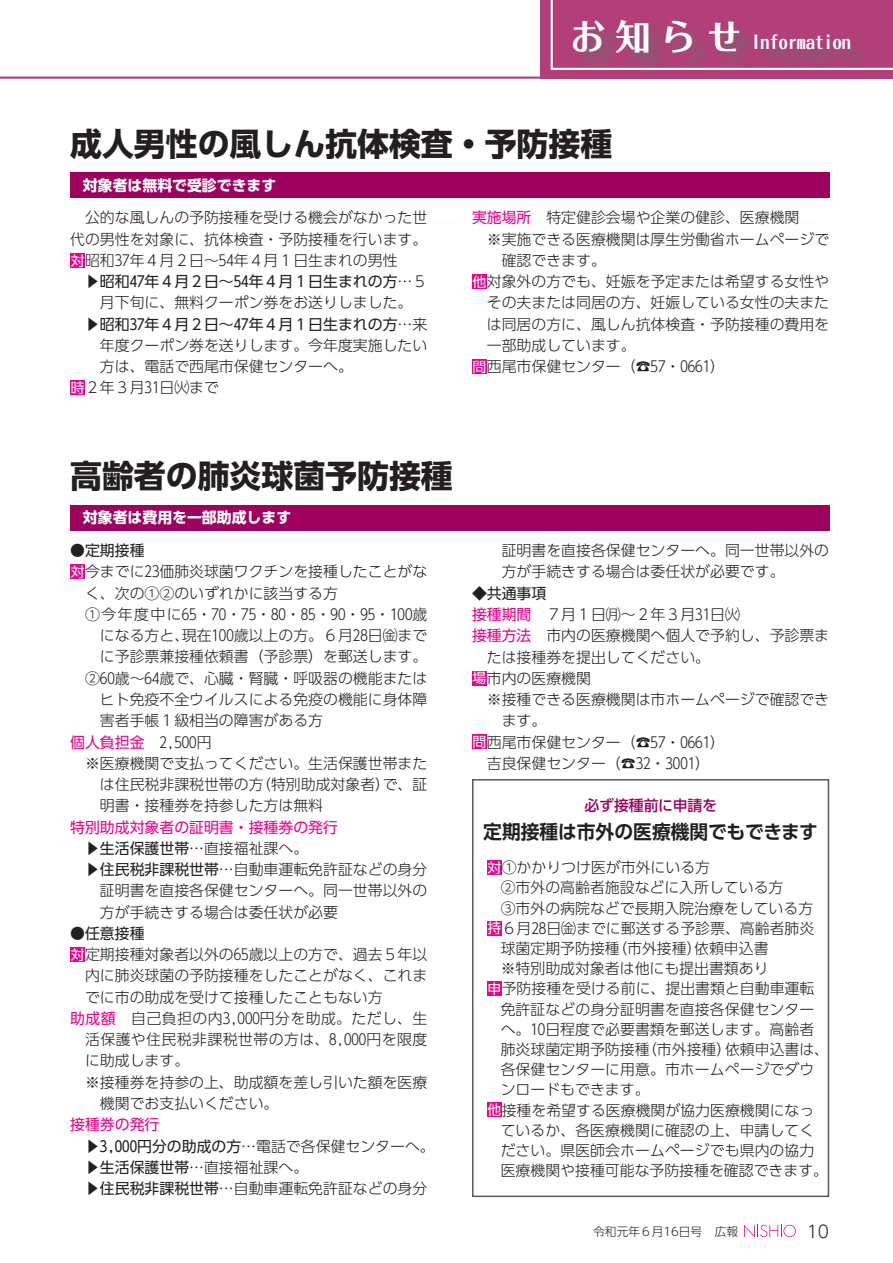
<style>
.page{position:relative;width:893px;height:1263px;background:#fff}
.page>*{position:absolute;margin:0;border:0;box-sizing:border-box;transform-origin:0 0}
.t1{font:700 35.1px "Folk Pro";color:#fff}
.t2{font:700 31.95px "UD Shin Go Pro";color:#231f20}
.t3{font:700 19.2px "UD Shin Go Pro De";color:#231f20}
.t4{font:700 18px "Folk Pro";color:#fff}
.t5{font:300 16.95px "UD Shin Go Pro";color:#231f20}
.t6{font:300 14.85px/21.3px "UD Shin Go Pro";color:#231f20}
.t7{font:14.85px "UD Shin Go Pro";color:#231f20}
.t8{font:300 14.85px "UD Shin Go Pro";letter-spacing:.03em;color:#231f20}
.t9{font:700 14.85px "UD Shin Go Pro";color:#fff}
.t10{font:14.85px "UD Shin Go Pro";color:#ed028c}
.t11{font:500 14.85px "UD Shin Go Pro";letter-spacing:-.005em;color:#9e015e}
.t12{font:300 11.7px "UD Shin Go Pro";color:#231f20}
.s1{font-weight:400;font-size:13.8px;color:#fff}
.s2{font-weight:300}
.s3{font-weight:400;color:#ed028c}
.s4{font-weight:400}
</style>
<div class="page">
<svg style="left:744px;top:1225px;width:52px;height:12px"></svg>
<div style="left:70px;top:564px;width:15px;height:15px;background:#ed028c"></div>
<div style="left:70px;top:947px;width:15px;height:15px;background:#ed028c"></div>
<div style="left:472px;top:671px;width:15px;height:14px;background:#ed028c"></div>
<div style="left:472px;top:734px;width:15px;height:15px;background:#ed028c"></div>
<div style="left:472px;top:779px;width:357px;height:418px;background:#fff;border:1px solid #57585a"></div>
<div style="left:540px;top:0;width:353px;height:78px;background:#b23f79"></div>
<hr style="left:0;top:77px;width:893px;height:2px;background:#b23f79">
<div style="left:70px;top:253px;width:15px;height:15px;background:#ed028c"></div>
<div style="left:70px;top:380px;width:15px;height:15px;background:#ed028c"></div>
<div style="left:472px;top:274px;width:15px;height:15px;background:#ed028c"></div>
<div style="left:472px;top:359px;width:15px;height:15px;background:#ed028c"></div>
<div style="left:70px;top:172px;width:759px;height:26px;background:#9e015e"></div>
<div style="left:70px;top:505px;width:759px;height:25px;background:#9e015e"></div>
<div style="left:487px;top:860px;width:15px;height:15px;background:#ed028c"></div>
<div style="left:487px;top:921px;width:15px;height:14px;background:#ed028c"></div>
<div style="left:487px;top:981px;width:15px;height:15px;background:#ed028c"></div>
<div style="left:487px;top:1102px;width:15px;height:15px;background:#ed028c"></div>
<svg style="left:551px;top:0;width:342px;height:70px"></svg>
<p class="t1" style="left:570px;top:6px;width:174px">お知らせ</p>
<p class="t4" style="left:752px;top:27px;width:101px">Information</p>
<p class="t2" style="left:70px;top:117px;width:544px">成人男性の風しん抗体検査・予防接種</p>
<p class="t9" style="left:83px;top:173px;width:195px">対象者は無料で受診できます</p>
<p class="t6" style="left:85px;top:207px;width:344px">公的な風しんの予防接種を受ける機会がなかった世</p>
<p class="t6" style="left:70px;top:228px;width:359px">代の男性を対象に、抗体検査・予防接種を行います。</p>
<p class="t6" style="left:71px;top:249px;width:328px"><span class="s1">対</span>昭和３７年４月２日～５４年４月１日生まれの男性</p>
<p class="t7" style="left:85px;top:269px;width:344px">▶昭和４７年４月２日～５４年４月１日生まれの方<span class="s2">...５</span></p>
<p class="t6" style="left:100px;top:292px;width:314px">月下旬に、無料クーポン券をお送りしました。</p>
<p class="t7" style="left:85px;top:312px;width:344px"><span class="s2">▶</span>昭和３７年４月２日～４７年４月１日生まれの方<span class="s2">…来</span></p>
<p class="t6" style="left:100px;top:334px;width:329px">年度クーポン券を送りします。今年度実施したい</p>
<p class="t6" style="left:100px;top:355px;width:254px">方は、電話で西尾市保健センターへ。</p>
<p class="t6" style="left:71px;top:377px;width:150px"><span class="s1">時</span>２年３月３１日㈫まで</p>
<p class="t6" style="left:472px;top:207px;width:329px"><span class="s3">実施場所</span>　特定健診会場や企業の健診、医療機関</p>
<p class="t6" style="left:487px;top:228px;width:344px">※実施できる医療機関は厚生労働省ホームページで</p>
<p class="t6" style="left:502px;top:249px;width:106px">確認できます。</p>
<p class="t6" style="left:472px;top:270px;width:358px"><span class="s1">他</span>対象外の方でも、妊娠を予定または希望する女性や</p>
<p class="t6" style="left:487px;top:292px;width:344px">その夫または同居の方、妊娠している女性の夫また</p>
<p class="t6" style="left:487px;top:313px;width:344px">は同居の方に、風しん抗体検査・予防接種の費用を</p>
<p class="t6" style="left:487px;top:334px;width:150px">一部助成しています。</p>
<p class="t6" style="left:472px;top:355px;width:254px"><span class="s1">問</span>西尾市保健センター)☎５７・０６６１(</p>
<p class="t2" style="left:70px;top:450px;width:384px">高齢者の肺炎球菌予防接種</p>
<p class="t9" style="left:83px;top:505px;width:210px">対象者は費用を一部助成します</p>
<p class="t7" style="left:70px;top:538px;width:76px">●定期接種</p>
<p class="t6" style="left:71px;top:561px;width:358px"><span class="s1">対</span>今までに２３価肺炎球菌ワクチンを接種したことがな</p>
<p class="t6" style="left:85px;top:582px;width:254px">く、次の①②のいずれかに該当する方</p>
<p class="t6" style="left:85px;top:603px;width:344px">①今年度中に６５・７０・７５・８０・８５・９０・９５・１００歳</p>
<p class="t6" style="left:182px;top:624px;width:247px">現在１００歳以上の方。６月2８日㈮まで</p>
<p class="t6" style="left:100px;top:624px;width:91px">になる方と、</p>
<p class="t6" style="left:100px;top:646px;width:329px">に予診票兼接種依頼書（予診票）を郵送します。</p>
<p class="t6" style="left:85px;top:667px;width:344px">②６０歳～６4歳で、心臓・腎臓・呼吸器の機能または</p>
<p class="t6" style="left:100px;top:688px;width:329px">ヒト免疫不全ウイルスによる免疫の機能に身体障</p>
<p class="t6" style="left:100px;top:709px;width:225px">害者手帳１級相当の障害がある方</p>
<p class="t6" style="left:70px;top:731px;width:143px"><span class="s3">個人負担金</span>　２,５００円</p>
<p class="t6" style="left:85px;top:752px;width:344px">※医療機関で支払ってください。生活保護世帯また</p>
<p class="t6" style="left:256px;top:773px;width:173px">（特別助成対象者で）、証</p>
<p class="t6" style="left:100px;top:773px;width:165px">は住民税非課税世帯の方</p>
<p class="t6" style="left:100px;top:794px;width:225px">明書・接種券を持参した方は無料</p>
<p class="t10" style="left:70px;top:815px;width:269px">特別助成対象者の証明書・接種券の発行</p>
<p class="t6" style="left:85px;top:837px;width:225px">▶<span class="s4">生活保護世帯</span>…直接福祉課へ。</p>
<p class="t6" style="left:85px;top:858px;width:344px">▶<span class="s4">住民税非課税世帯</span>…自動車運転免許証などの身分</p>
<p class="t6" style="left:100px;top:880px;width:329px">証明書を直接各保健センターへ。同一世帯以外の</p>
<p class="t6" style="left:100px;top:901px;width:240px">方が手続きする場合は委任状が必要</p>
<p class="t7" style="left:70px;top:921px;width:76px">●任意接種</p>
<p class="t6" style="left:71px;top:943px;width:358px"><span class="s1">対</span>定期接種対象者以外の６５歳以上の方で、過去５年以</p>
<p class="t6" style="left:85px;top:964px;width:344px">内に肺炎球菌の予防接種をしたことがなく、これま</p>
<p class="t6" style="left:85px;top:986px;width:299px">でに市の助成を受けて接種したこともない方</p>
<p class="t8" style="left:70px;top:1006px;width:359px"><span class="s3">助成額</span>　自己負担の内３,０００円分を助成。ただし、生</p>
<p class="t8" style="left:85px;top:1027px;width:344px">活保護や住民税非課税世帯の方は、８,０００円を限度</p>
<p class="t6" style="left:85px;top:1050px;width:106px">に助成します。</p>
<p class="t6" style="left:85px;top:1071px;width:344px">※接種券を持参の上、助成額を差し引いた額を医療</p>
<p class="t6" style="left:100px;top:1092px;width:180px">機関でお支払いください。</p>
<p class="t10" style="left:70px;top:1112px;width:91px">接種券の発行</p>
<p class="t6" style="left:85px;top:1135px;width:351px">▶<span class="s4">３,０００円分の助成の方</span>…電話で各保健センターへ。</p>
<p class="t6" style="left:85px;top:1156px;width:225px">▶<span class="s4">生活保護世帯</span>…直接福祉課へ。</p>
<p class="t6" style="left:85px;top:1177px;width:344px">▶<span class="s4">住民税非課税世帯</span>…自動車運転免許証などの身分</p>
<p class="t6" style="left:502px;top:539px;width:329px">証明書を直接各保健センターへ。同一世帯以外の方が手続きする場合は委任状が必要です。</p>
<p class="t7" style="left:472px;top:581px;width:76px">◆共通事項</p>
<p class="t6" style="left:472px;top:603px;width:269px"><span class="s3">接種期間</span>　７月１日㈪～２年３月３１日㈫</p>
<p class="t6" style="left:472px;top:624px;width:359px"><span class="s3">接種方法</span>　市内の医療機関へ個人で予約し、予診票ま</p>
<p class="t6" style="left:487px;top:646px;width:225px">たは接種券を提出してください。</p>
<p class="t6" style="left:472px;top:667px;width:120px"><span class="s1">場</span>市内の医療機関</p>
<p class="t6" style="left:487px;top:688px;width:344px">※接種できる医療機関は市ホームページで確認でき</p>
<p class="t6" style="left:502px;top:709px;width:46px">ます。</p>
<p class="t6" style="left:472px;top:731px;width:254px"><span class="s1">問</span>西尾市保健センター)☎５７・０６６１(</p>
<p class="t6" style="left:487px;top:752px;width:225px">吉良保健センター)☎３２・３００１(</p>
<p class="t11" style="left:584px;top:793px;width:134px">必ず接種前に申請を</p>
<p class="t3" style="left:483px;top:816px;width:336px">定期接種は市外の医療機関でもできます</p>
<p class="t6" style="left:487px;top:856px;width:224px"><span class="s1">対</span>①かかりつけ医が市外にいる方</p>
<p class="t6" style="left:501px;top:876px;width:284px">②市外の高齢者施設などに入所している方</p>
<p class="t6" style="left:501px;top:897px;width:314px">③市外の病院などで長期入院治療をしている方</p>
<p class="t6" style="left:487px;top:917px;width:328px"><span class="s1">持</span>６月２８日㈮までに郵送する予診票、高齢者肺炎</p>
<p class="t6" style="left:694px;top:937px;width:76px">依頼申込書</p>
<p class="t6" style="left:612px;top:937px;width:91px">（市外接種）</p>
<p class="t6" style="left:501px;top:937px;width:121px">球菌定期予防接種</p>
<p class="t6" style="left:501px;top:957px;width:269px">※特別助成対象者は他にも提出書類あり</p>
<p class="t6" style="left:487px;top:977px;width:328px"><span class="s1">申</span>予防接種を受ける前に、提出書類と自動車運転</p>
<p class="t6" style="left:501px;top:998px;width:315px">免許証などの身分証明書を直接各保健センター</p>
<p class="t6" style="left:501px;top:1018px;width:315px">へ。１０日程度で必要書類を郵送します。高齢者</p>
<p class="t6" style="left:725px;top:1038px;width:106px">依頼申込書は、</p>
<p class="t6" style="left:642px;top:1038px;width:91px">（市外接種）</p>
<p class="t6" style="left:501px;top:1038px;width:150px">肺炎球菌定期予防接種</p>
<p class="t6" style="left:501px;top:1058px;width:315px">各保健センターに用意。市ホームページでダウ</p>
<p class="t6" style="left:501px;top:1078px;width:150px">ンロードもできます。</p>
<p class="t6" style="left:487px;top:1099px;width:328px"><span class="s1">他</span>接種を希望する医療機関が協力医療機関になっ</p>
<p class="t6" style="left:501px;top:1119px;width:315px">ているか、各医療機関に確認の上、申請してく</p>
<p class="t6" style="left:501px;top:1139px;width:315px">ださい。県医師会ホームページでも県内の協力</p>
<p class="t6" style="left:501px;top:1159px;width:329px">医療機関や接種可能な予防接種を確認できます。</p>
<p class="t12" style="left:593px;top:1221px;width:110px">令和元年６月16日号</p>
<p class="t12" style="left:715px;top:1221px;width:25px">広報</p>
<p class="t5" style="left:807px;top:1217px;width:24px">10</p>
</div>
